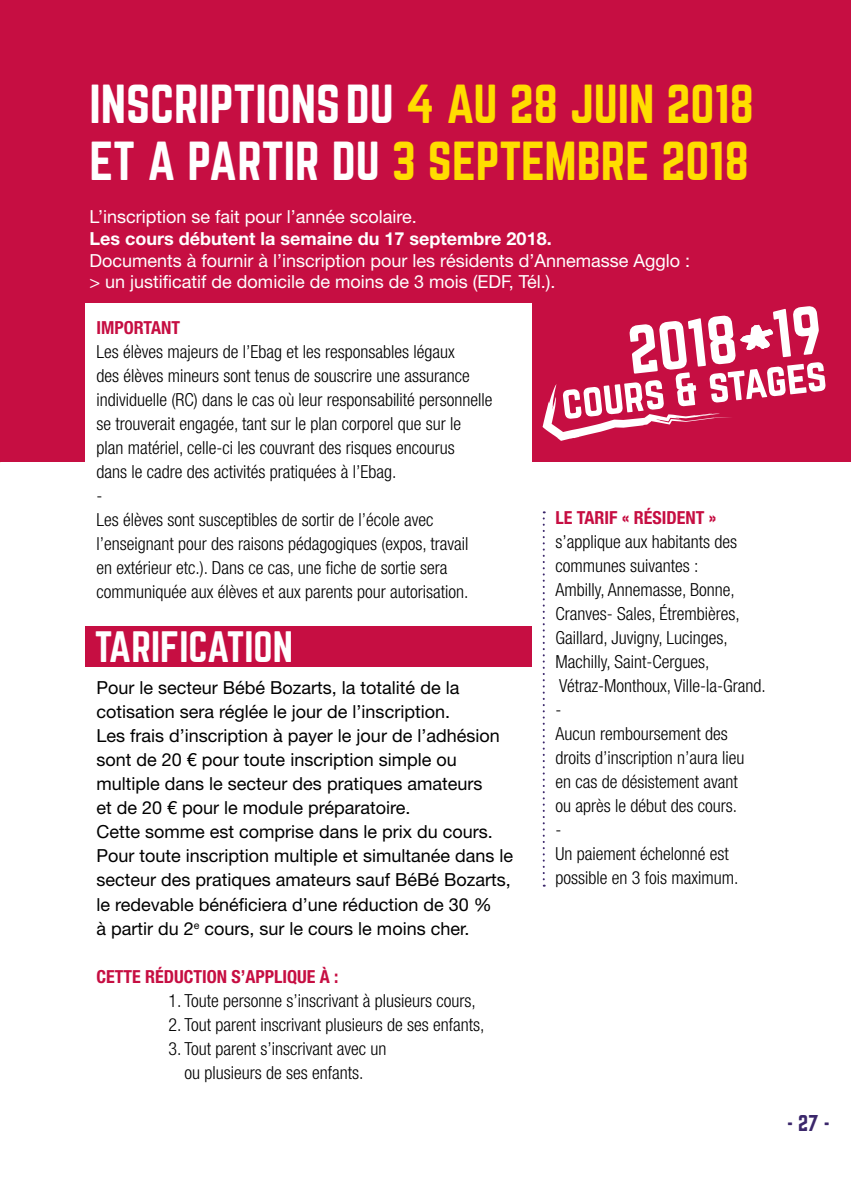
<style>
.page{position:relative;width:851px;height:1191px;background:#fff}
.page>*{position:absolute;margin:0;border:0;box-sizing:border-box;transform-origin:0 0}
.t1{font:48px/57.6px "Norwester";color:#fd0}
.t2{font:38.4px "Norwester";color:#fff}
.t3{font:20px "Norwester";color:#3b276b}
.t4{font:300 condensed 18px/24px "Helvetica Neue LT Std";color:#000}
.t5{font:18px/24px "Helvetica Neue LT Std";color:#000}
.t6{font:18px/21.6px "Helvetica Neue LT Std";color:#fff}
.t7{font:700 condensed 18px "Helvetica Neue";color:#c60e42}
.t8{font:700 18px "Helvetica Neue";color:#fff}
.s1{color:#fff}
</style>
<div class="page">
<div style="left:0;top:1px;width:850px;height:460px;background:#c60e42"></div>
<svg style="left:542px;top:511px;width:2px;height:375px"></svg>
<div style="left:85px;top:303px;width:446px;height:803px;background:#fff"></div>
<div style="left:85px;top:626px;width:446px;height:40px;background:#c60e42"></div>
<svg style="left:542px;top:306px;width:283px;height:135px"></svg>
<h1 class="t1" style="left:89px;top:76px;width:666px"><span class="s1">INSCRIPTIONSDU</span> 4 AU 28 JUIN 2018<br><span class="s1">ET A PARTIR DU</span> 3 SEPTEMBRE 2018</h1>
<p class="t6" style="left:89px;top:206px;width:329px">L’inscription se fait pour l’année scolaire.</p>
<p class="t8" style="left:89px;top:227px;width:464px">Les cours débutent la semaine du 17 septembre 2018.</p>
<p class="t6" style="left:89px;top:249px;width:602px">Documents à fournir à l’inscription pour les résidents d’Annemasse Agglo : &gt; un justificatif de domicile de moins de 3 mois (EDF, Tél.).</p>
<p class="t7" style="left:96px;top:317px;width:85px">IMPORTANT</p>
<p class="t4" style="left:96px;top:340px;width:397px">Les élèves majeurs de l’Ebag et les responsables légaux<br>des élèves mineurs sont tenus de souscrire une assurance individuelle (RC) dans le cas où leur responsabilité personnelle se trouverait engagée, tant sur le plan corporel que sur le<br>plan matériel, celle-ci les couvrant des risques encourus<br>dans le cadre des activités pratiquées à l’Ebag.<br>-<br>Les élèves sont susceptibles de sortir de l’école avec l’enseignant pour des raisons pédagogiques (expos, travail<br>en extérieur etc.). Dans ce cas, une fiche de sortie sera communiquée aux élèves et aux parents pour autorisation.</p>
<h2 class="t2" style="left:95px;top:628px;width:200px">TARIFICATION</h2>
<p class="t5" style="left:96px;top:676px;width:418px">Pour le secteur Bébé Bozarts, la totalité de la cotisation sera réglée le jour de l’inscription.<br>Les frais d’inscription à payer le jour de l’adhésion sont de 20 € pour toute inscription simple ou multiple dans le secteur des pratiques amateurs<br>et de 20 € pour le module préparatoire.<br>Cette somme est comprise dans le prix du cours.<br>Pour toute inscription multiple et simultanée dans le secteur des pratiques amateurs sauf BéBé Bozarts, le redevable bénéficiera d’une réduction de 30 %<br>à partir du 2<sup>e</sup> cours, sur le cours le moins cher.</p>
<p class="t7" style="left:96px;top:965px;width:243px">CETTE RÉDUCTION S’APPLIQUE À :</p>
<p class="t4" style="left:168px;top:988px;width:309px">1. Toute personne s’inscrivant à plusieurs cours,</p>
<p class="t4" style="left:168px;top:1012px;width:317px">2. Tout parent inscrivant plusieurs de ses enfants,</p>
<p class="t4" style="left:168px;top:1036px;width:219px;text-align:center">3. Tout parent s’inscrivant avec un ou plusieurs de ses enfants.</p>
<p class="t7" style="left:555px;top:507px;width:162px">LE TARIF « RÉSIDENT »</p>
<p class="t4" style="left:555px;top:530px;width:212px">s’applique aux habitants des communes suivantes :<br>Ambilly, Annemasse, Bonne,<br>Cranves- Sales, Étrembières,<br>Gaillard, Juvigny, Lucinges,<br>Machilly, Saint-Cergues,<br>Vétraz-Monthoux, Ville-la-Grand. -<br>Aucun remboursement des droits d’inscription n’aura lieu<br>en cas de désistement avant<br>ou après le début des cours.<br>-<br>Un paiement échelonné est possible en 3 fois maximum.</p>
<p class="t3" style="left:787px;top:1113px;width:44px">- 27 -</p>
</div>
